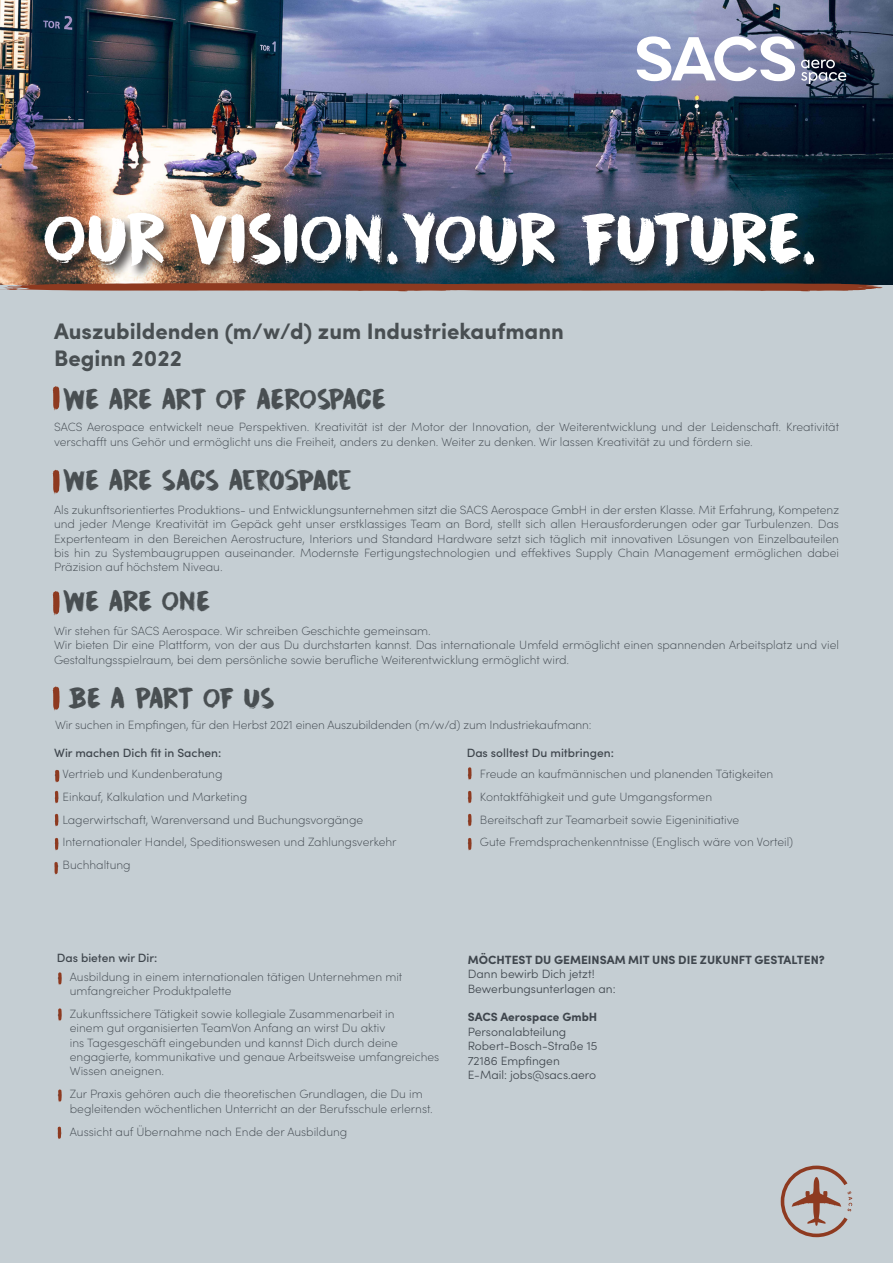
<style>
.page{position:relative;width:893px;height:1263px;background:#c5ced3}
.page>*{position:absolute;margin:0;border:0;box-sizing:border-box;transform-origin:0 0}
.t1{font:63px "DK Cinnabar Brush";letter-spacing:-.02em;color:#fff}
.t2{font:25.5px "DK Cinnabar Brush";letter-spacing:-.05em;color:#494f52}
.t3{font:700 22.5px "Sofia Pro";color:#494f52}
.t4{font:200 12px/14.4px "Sofia Pro";color:#3f464d}
.t5{font:300 12px "Sofia Pro";color:#3f464d}
.t6{font:700 12px/14.4px "Sofia Pro";color:#3f464d}
.t7{font:500 12px "Sofia Pro";color:#3f464d}
.s1{font-weight:300}
</style>
<div class="page">
<img style="left:0;top:0;width:893px;height:285px">
<svg style="left:781px;top:1165px;width:71px;height:72px"></svg>
<svg style="left:636px;top:36px;width:210px;height:48px;background:#a3a5b9"></svg>
<svg style="left:0;top:283px;width:882px;height:8px;background:#8c4631"></svg>
<svg style="left:53px;top:386px;width:7px;height:25px"></svg>
<svg style="left:53px;top:470px;width:7px;height:24px"></svg>
<svg style="left:53px;top:591px;width:7px;height:25px"></svg>
<svg style="left:53px;top:686px;width:7px;height:25px"></svg>
<svg style="left:55px;top:838px;width:3px;height:13px"></svg>
<svg style="left:54px;top:862px;width:4px;height:13px"></svg>
<svg style="left:58px;top:972px;width:4px;height:13px"></svg>
<svg style="left:58px;top:1008px;width:4px;height:13px"></svg>
<svg style="left:58px;top:1089px;width:4px;height:13px"></svg>
<svg style="left:58px;top:1126px;width:3px;height:13px"></svg>
<svg style="left:55px;top:814px;width:3px;height:13px"></svg>
<svg style="left:55px;top:791px;width:3px;height:13px"></svg>
<svg style="left:55px;top:770px;width:4px;height:13px"></svg>
<svg style="left:468px;top:767px;width:3px;height:13px"></svg>
<svg style="left:468px;top:791px;width:3px;height:13px"></svg>
<svg style="left:468px;top:814px;width:3px;height:13px"></svg>
<svg style="left:468px;top:838px;width:3px;height:13px"></svg>
<div style="left:43px;top:209px;width:785px;height:71px;background:#231f20;opacity:.75"></div>
<p class="t1" style="left:43px;top:195px;width:775px">OUR VISION.YOUR FUTURE.</p>
<p class="t3" style="left:54px;top:314px;width:511px">Auszubildenden (m/w/d) zum Industriekaufmann</p>
<p class="t3" style="left:54px;top:341px;width:130px">Beginn 2022</p>
<p class="t2" style="left:63px;top:381px;width:325px">WE ARE ART OF AEROSPACE</p>
<p class="t4" style="left:54px;top:419px;width:787px">SACS Aerospace entwickelt neue Perspektiven. Kreativität ist der Motor der Innovation, der Weiterentwicklung und der Leidenschaft. Kreativität verschafft uns Gehör und ermöglicht uns die Freiheit, anders zu denken. Weiter zu denken. Wir lassen Kreativität zu und fördern sie.</p>
<p class="t2" style="left:63px;top:462px;width:291px">WE ARE SACS AEROSPACE</p>
<p class="t4" style="left:54px;top:502px;width:786px;text-align:justify">Als zukunftsorientiertes Produktions- und Entwicklungsunternehmen sitzt die SACS Aerospace GmbH in der ersten Klasse. Mit Erfahrung, Kompetenz und jeder Menge Kreativität im Gepäck geht unser erstklassiges Team an Bord, stellt sich allen Herausforderungen oder gar Turbulenzen. Das Expertenteam in den Bereichen Aerostructure, Interiors und Standard Hardware setzt sich täglich mit innovativen Lösungen von Einzelbauteilen bis hin zu Systembaugruppen auseinander. Modernste Fertigungstechnologien und effektives Supply Chain Management ermöglichen dabei Präzision auf höchstem Niveau.</p>
<p class="t2" style="left:63px;top:584px;width:150px">WE ARE ONE</p>
<p class="t4" style="left:54px;top:623px;width:378px">Wir stehen für SACS Aerospace. Wir schreiben Geschichte gemeinsam.</p>
<p class="t4" style="left:54px;top:637px;width:786px">Wir bieten Dir eine Plattform, von der aus Du durchstarten kannst. Das internationale Umfeld ermöglicht einen spannenden Arbeitsplatz und viel<br>Gestaltungsspielraum, bei dem persönliche sowie berufliche Weiterentwicklung ermöglicht wird.</p>
<p class="t2" style="left:67px;top:680px;width:209px">BE A PART OF US</p>
<p class="t4" style="left:55px;top:717px;width:538px">Wir suchen in Empfingen, für den Herbst 2021 einen Auszubildenden (m/w/d) zum Industriekaufmann:</p>
<p class="t7" style="left:467px;top:744px;width:149px">Das solltest Du mitbringen:</p>
<p class="t7" style="left:54px;top:744px;width:169px">Wir machen Dich fit in Sachen:</p>
<p class="t4" style="left:54px;top:766px;width:170px">• Vertrieb und Kundenberatung</p>
<p class="t4" style="left:54px;top:788px;width:195px">• Einkauf, Kalkulation und Marketing</p>
<p class="t4" style="left:54px;top:811px;width:311px">• Lagerwirtschaft, Warenversand und Buchungsvorgänge</p>
<p class="t4" style="left:54px;top:834px;width:344px">• Internationaler Handel, Speditionswesen und Zahlungsverkehr</p>
<p class="t4" style="left:54px;top:857px;width:78px">• Buchhaltung</p>
<p class="t4" style="left:467px;top:766px;width:308px">• Freude an kaufmännischen und planenden Tätigkeiten</p>
<p class="t4" style="left:467px;top:788px;width:246px">• Kontaktfähigkeit und gute Umgangsformen</p>
<p class="t4" style="left:467px;top:811px;width:274px">• Bereitschaft zur Teamarbeit sowie Eigeninitiative</p>
<p class="t4" style="left:467px;top:834px;width:327px">• Gute Fremdsprachenkenntnisse (Englisch wäre von Vorteil)</p>
<p class="t7" style="left:57px;top:949px;width:102px">Das bieten wir Dir:</p>
<p class="t4" style="left:70px;top:968px;width:334px;text-indent:-13px">• Ausbildung in einem internationalen tätigen Unternehmen mit umfangreicher Produktpalette</p>
<p class="t4" style="left:70px;top:1006px;width:371px;text-indent:-13px">• Zukunftssichere Tätigkeit sowie kollegiale Zusammenarbeit in<br>einem gut organisierten TeamVon Anfang an wirst Du aktiv<br>ins Tagesgeschäft eingebunden und kannst Dich durch deine engagierte, kommunikative und genaue Arbeitsweise umfangreiches Wissen aneignen.</p>
<p class="t4" style="left:70px;top:1086px;width:365px;text-indent:-13px">• Zur Praxis gehören auch die theoretischen Grundlagen, die Du im begleitenden wöchentlichen Unterricht an der Berufsschule erlernst.</p>
<p class="t4" style="left:57px;top:1123px;width:292px">• Aussicht auf Übernahme nach Ende der Ausbildung</p>
<p class="t6" style="left:468px;top:951px;width:359px">MÖCHTEST DU GEMEINSAM MIT UNS DIE ZUKUNFT GESTALTEN?<br><span class="s1">Dann bewirb Dich jetzt!</span></p>
<p class="t5" style="left:468px;top:979px;width:149px">Bewerbungsunterlagen an:</p>
<p class="t6" style="left:468px;top:1009px;width:131px">SACS Aerospace GmbH</p>
<p class="t5" style="left:468px;top:1023px;width:100px">Personalabteilung</p>
<p class="t5" style="left:468px;top:1037px;width:131px">Robert-Bosch-Straße 15</p>
<p class="t5" style="left:468px;top:1051px;width:94px">72186 Empfingen</p>
<p class="t5" style="left:468px;top:1066px;width:130px">E-Mail: jobs@sacs.aero</p>
</div>
